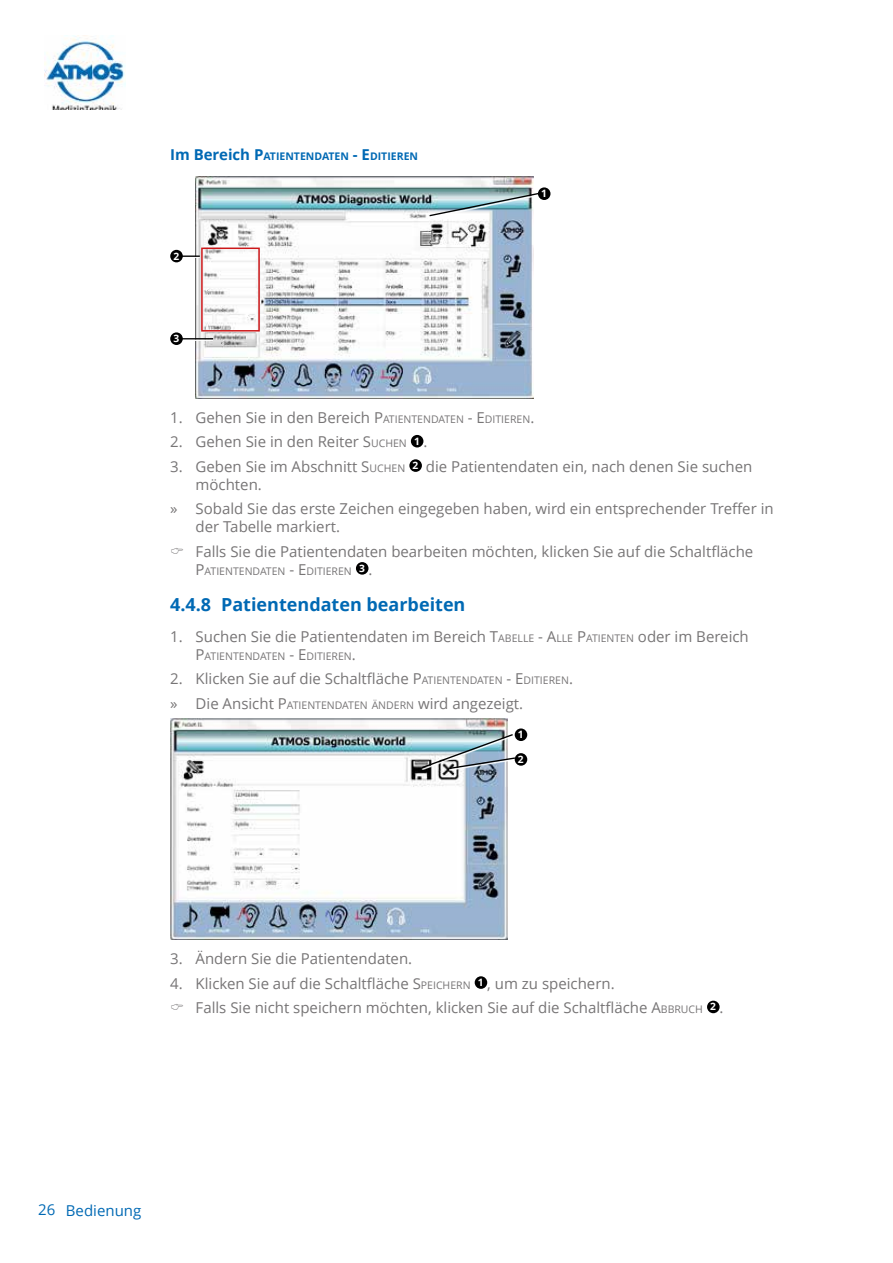
<style>
.page{position:relative;width:893px;height:1263px;background:#fff}
.page>*{position:absolute;margin:0;border:0;box-sizing:border-box;transform-origin:0 0}
.t1{font:700 18px "Open Sans";color:#0069b4}
.t2{font:15px/18px "Open Sans";color:#777576}
.t3{font:15px "Open Sans";color:#0069b4}
.t4{font:10.5px "Open Sans";color:#777576}
.t5{font:700 10.5px "Open Sans";color:#0069b4}
.t6{font:700 10.2px "Open Sans";color:#fff}
.s1{font-size:15px}
.s2{font-style:inherit}
.s3{font-size:10.5px}
</style>
<div class="page">
<img style="left:45px;top:35px;width:80px;height:75px">
<img style="left:196px;top:176px;width:337px;height:223px">
<hr style="left:179px;top:255px;width:21px;height:2px;background:#000">
<hr style="left:178px;top:339px;width:35px;height:2px;background:#fff">
<hr style="left:179px;top:338px;width:34px;height:1px;background:#000">
<div style="left:201px;top:248px;width:59px;height:84px;border:2px solid #cd1719"></div>
<div style="left:170px;top:250px;width:13px;height:12px;background:#000;border-radius:50%"></div>
<div style="left:170px;top:332px;width:13px;height:13px;background:#000;border-radius:50%"></div>
<svg style="left:429px;top:217px;width:104px;height:1px"></svg>
<svg style="left:428px;top:192px;width:111px;height:25px"></svg>
<div style="left:538px;top:187px;width:12px;height:13px;background:#000;border-radius:50%"></div>
<div style="left:411px;top:435px;width:12px;height:12px;background:#000;border-radius:50%"></div>
<div style="left:409px;top:459px;width:13px;height:13px;background:#000;border-radius:50%"></div>
<div style="left:356px;top:562px;width:12px;height:13px;background:#000;border-radius:50%"></div>
<img style="left:171px;top:718px;width:337px;height:222px">
<svg style="left:420px;top:733px;width:96px;height:37px"></svg>
<div style="left:515px;top:728px;width:12px;height:13px;background:#000;border-radius:50%"></div>
<div style="left:515px;top:753px;width:12px;height:13px;background:#000;border-radius:50%"></div>
<div style="left:475px;top:976px;width:12px;height:13px;background:#000;border-radius:50%"></div>
<div style="left:707px;top:1001px;width:13px;height:12px;background:#000;border-radius:50%"></div>
<p class="t5" style="left:170px;top:149px;width:249px"><span class="s1">Im Bereich</span> <span class="s1">P</span>ATIENTENDATEN <span class="s1">- E</span> DITIEREN</p>
<p class="t6" style="left:173px;top:249px;width:7px">2</p>
<p class="t6" style="left:173px;top:331px;width:7px">3</p>
<p class="t6" style="left:541px;top:186px;width:7px">1</p>
<p class="t2" style="left:170px;top:408px;width:366px">1. Gehen Sie in den Bereich <span class="s2">P</span><span class="s3">ATIENTENDATEN</span> <span class="s2">- E</span> <span class="s3">DITIEREN</span>.</p>
<p class="t2" style="left:170px;top:433px;width:259px">2. Gehen Sie in den Reiter <span class="s2">S</span><span class="s3">UCHEN</span> <sup>1</sup> .</p>
<p class="t2" style="left:196px;top:457px;width:558px;text-indent:-26px">3. Geben Sie im Abschnitt <span class="s2">S</span><span class="s3">UCHEN</span> <sup>2</sup> die Patientendaten ein, nach denen Sie suchen möchten.</p>
<p class="t2" style="left:196px;top:499px;width:580px;text-indent:-26px">» Sobald Sie das erste Zeichen eingegeben haben, wird ein entsprechender Treffer in der Tabelle markiert.</p>
<p class="t2" style="left:196px;top:542px;width:559px">Falls Sie die Patientendaten bearbeiten möchten, klicken Sie auf die Schaltfläche</p>
<p class="t4" style="left:196px;top:564px;width:178px"><span class="s1">P</span>ATIENTENDATEN <span class="s1">- E</span>DITIEREN <sup>3</sup> <span class="s1">.</span></p>
<p class="t1" style="left:170px;top:592px;width:297px">4.4.8 Patientendaten bearbeiten</p>
<p class="t2" style="left:170px;top:627px;width:580px">1. Suchen Sie die Patientendaten im Bereich <span class="s2">T</span><span class="s3">ABELLE</span> <span class="s2">- A</span><span class="s3">LLE</span> <span class="s2">P</span><span class="s3">ATIENTEN</span> oder im Bereich</p>
<p class="t4" style="left:196px;top:649px;width:162px"><span class="s1">P</span>ATIENTENDATEN <span class="s1">- E</span> DITIEREN<span class="s1">.</span></p>
<p class="t2" style="left:170px;top:666px;width:404px;line-height:24.5px">2. Klicken Sie auf die Schaltfläche <span class="s2">P</span><span class="s3">ATIENTENDATEN</span> <span class="s2">- E</span> <span class="s3">DITIEREN</span>. » Die Ansicht <span class="s2">P</span><span class="s3">ATIENTENDATEN ÄNDERN</span> wird angezeigt.</p>
<p class="t6" style="left:518px;top:727px;width:7px">1</p>
<p class="t6" style="left:518px;top:752px;width:7px">2</p>
<p class="t2" style="left:170px;top:950px;width:244px">3. Ändern Sie die Patientendaten.</p>
<p class="t2" style="left:196px;top:971px;width:529px;line-height:24.5px;text-indent:-26px">4. Klicken Sie auf die Schaltfläche <span class="s2">S</span><span class="s3">PEICHERN</span> <sup>1</sup> , um zu speichern.<br>Falls Sie nicht speichern möchten, klicken Sie auf die Schaltfläche <span class="s2">A</span><span class="s3">BBRUCH</span> <sup>2</sup> .</p>
<p class="t3" style="left:38px;top:1200px;width:105px">26 Bedienung</p>
</div>
